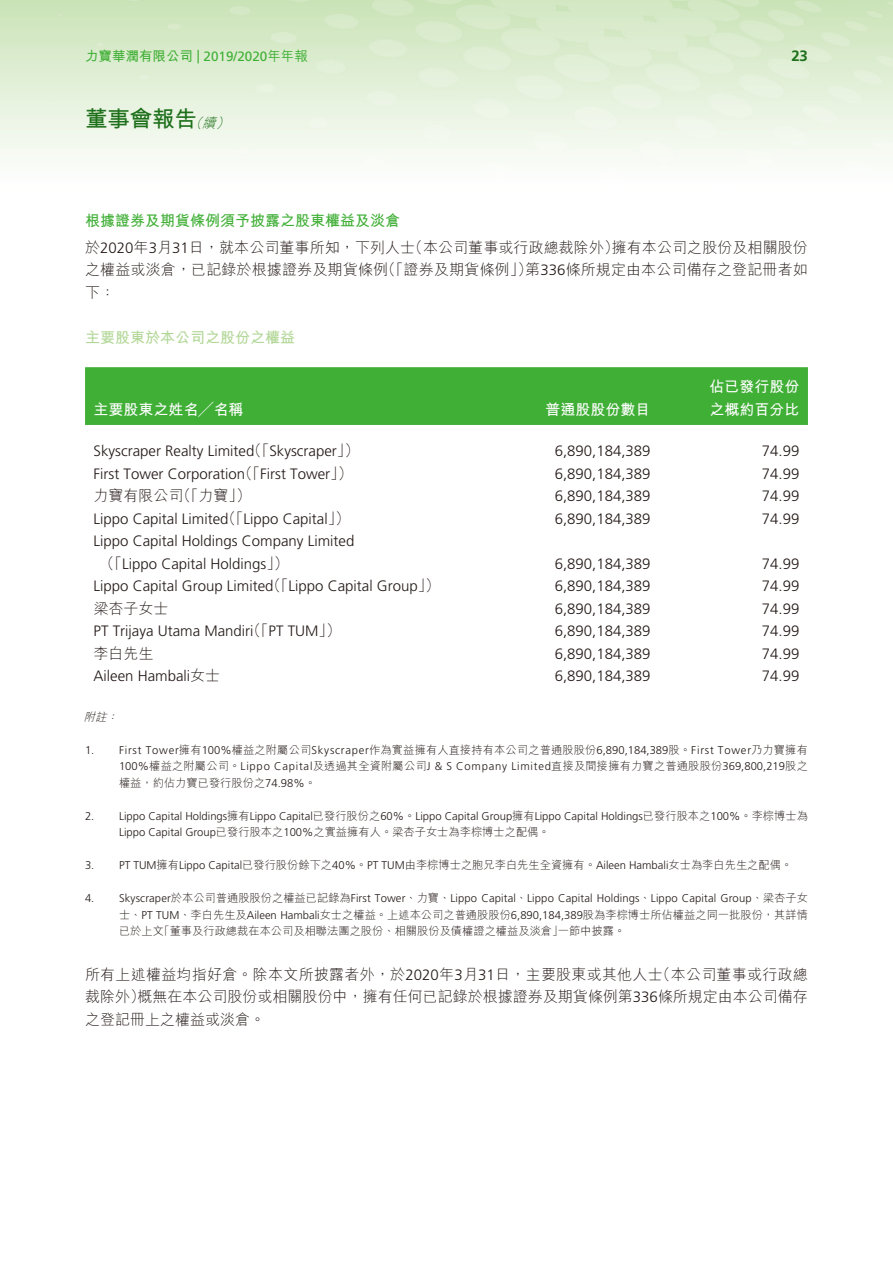
<style>
.page{position:relative;width:893px;height:1263px;background:#fff}
.page>*{position:absolute;margin:0;border:0;box-sizing:border-box;transform-origin:0 0}
.t1{font:22.5px "M Hei HK Bold E Ten B5 H";letter-spacing:-.005em;color:#1e701b}
.t2{font:300 15px/22.5px "Frutiger LT Std";color:#231916}
.t3{font:15px/22.5px "M Hei HK Light E Ten B5 H";color:#231916;text-align:justify}
.t4{font:15px/22.5px "M Hei HK Bold E Ten B5 H";color:#fff}
.t5{font:15px "M Hei HK Bold E Ten B5 H";color:#40af36}
.t6{font:15px "M Hei HK Bold E Ten B5 H";color:#b2d797}
.t7{font:700 15px "Frutiger LT Std";color:#1e701b}
.t8{font:13.5px "Frutiger LT Std";color:#40af36}
.t9{font:300 11.25px "Frutiger LT Std";letter-spacing:.005em;color:#231916}
.t10{font:11.25px/16.5px "M Hei HK Light E Ten B5 H";color:#231916}
.t11{font:300 11.25px/16.5px "Frutiger LT Std";letter-spacing:.07em;color:#231916;text-align:right}
.t12{font:italic 11.25px "M Hei HK Light E Ten B5 H";color:#231916}
.s1{font-family:"M Hei HK Bold E Ten B5 H"}
.s2{font-family:"M Hei HK Medium E Ten B5 H"}
.s3{font-family:"M Hei HK Light E Ten B5 H";font-style:italic;font-size:13.5px}
.s4{font-family:"Frutiger LT Std";font-weight:300}
.s5{font-family:"M Hei HK Light E Ten B5 H";font-weight:400}
</style>
<div class="page">
<div style="left:85px;top:367px;width:723px;height:58px;background:#40af36"></div>
<p class="t8" style="left:85px;top:50px;width:224px"><span class="s1">力寶華潤有限公司</span> | 2019/2020<span class="s2">年年報</span></p>
<p class="t7" style="left:791px;top:49px;width:18px">23</p>
<h1 class="t1" style="left:85px;top:110px;width:149px">董事會報告<span class="s3">（續）</span></h1>
<p class="t5" style="left:85px;top:215px;width:316px">根據證券及期貨條例須予披露之股東權益及淡倉</p>
<p class="t3" style="left:85px;top:238px;width:724px">於<span class="s4">2020</span>年<span class="s4">3</span>月<span class="s4">31</span>日，就本公司董事所知，下列人士（本公司董事或行政總裁除外）擁有本公司之股份及相關股份之權益或淡倉，已記錄於根據證券及期貨條例（「證券及期貨條例」）第<span class="s4">336</span>條所規定由本公司備存之登記冊者如下：</p>
<p class="t6" style="left:85px;top:331px;width:211px">主要股東於本公司之股份之權益</p>
<p class="t4" style="left:94px;top:400px;width:151px">主要股東之姓名╱名稱</p>
<p class="t4" style="left:546px;top:400px;width:106px">普通股股份數目</p>
<p class="t4" style="left:709px;top:377px;width:91px">佔已發行股份之概約百分比</p>
<p class="t2" style="left:94px;top:440px;width:267px">Skyscraper Realty Limited<span class="s5">（「</span>Skyscraper<span class="s5">」）</span></p>
<p class="t2" style="left:555px;top:440px;width:97px">6,890,184,389</p>
<p class="t2" style="left:762px;top:440px;width:39px">74.99</p>
<p class="t2" style="left:94px;top:463px;width:261px">First Tower Corporation<span class="s5">（「</span>First Tower<span class="s5">」）</span></p>
<p class="t2" style="left:555px;top:463px;width:97px">6,890,184,389</p>
<p class="t2" style="left:762px;top:463px;width:39px">74.99</p>
<p class="t3" style="left:94px;top:486px;width:159px">力寶有限公司（「力寶」）</p>
<p class="t2" style="left:555px;top:485px;width:97px">6,890,184,389</p>
<p class="t2" style="left:762px;top:485px;width:39px">74.99</p>
<p class="t2" style="left:94px;top:508px;width:258px">Lippo Capital Limited<span class="s5">（「</span>Lippo Capital<span class="s5">」）</span></p>
<p class="t2" style="left:555px;top:508px;width:97px">6,890,184,389</p>
<p class="t2" style="left:762px;top:508px;width:39px">74.99</p>
<p class="t2" style="left:100px;top:530px;width:256px;text-indent:-6px">Lippo Capital Holdings Company Limited<span class="s5">（「</span>Lippo Capital Holdings<span class="s5">」）</span></p>
<p class="t2" style="left:555px;top:553px;width:97px">6,890,184,389</p>
<p class="t2" style="left:762px;top:553px;width:39px">74.99</p>
<p class="t2" style="left:94px;top:575px;width:348px">Lippo Capital Group Limited<span class="s5">（「</span>Lippo Capital Group<span class="s5">」）</span></p>
<p class="t2" style="left:555px;top:575px;width:97px">6,890,184,389</p>
<p class="t2" style="left:762px;top:575px;width:39px">74.99</p>
<p class="t3" style="left:94px;top:599px;width:76px">梁杏子女士</p>
<p class="t2" style="left:555px;top:598px;width:97px">6,890,184,389</p>
<p class="t2" style="left:762px;top:598px;width:39px">74.99</p>
<p class="t2" style="left:94px;top:620px;width:249px">PT Trijaya Utama Mandiri<span class="s5">（「</span>PT TUM<span class="s5">」）</span></p>
<p class="t2" style="left:555px;top:620px;width:97px">6,890,184,389</p>
<p class="t2" style="left:762px;top:620px;width:39px">74.99</p>
<p class="t3" style="left:94px;top:644px;width:61px">李白先生</p>
<p class="t2" style="left:555px;top:643px;width:97px">6,890,184,389</p>
<p class="t2" style="left:762px;top:643px;width:39px">74.99</p>
<p class="t2" style="left:94px;top:665px;width:128px">Aileen Hambali<span class="s5">女士</span></p>
<p class="t2" style="left:555px;top:665px;width:97px">6,890,184,389</p>
<p class="t2" style="left:762px;top:665px;width:39px">74.99</p>
<p class="t12" style="left:84px;top:712px;width:38px">附註：</p>
<p class="t11" style="left:85px;top:742px;width:724px">1. First Tower<span class="s5">擁有</span>100%<span class="s5">權益之附屬公司</span>Skyscraper<span class="s5">作為實益擁有人直接持有本公司之普通股股份</span>6,890,184,389<span class="s5">股。</span>First Tower<span class="s5">乃力寶擁有<br></span>100%<span class="s5">權益之附屬公司。</span>Lippo Capital<span class="s5">及透過其全資附屬公司</span>J &amp; S Company Limited<span class="s5">直接及間接擁有力寶之普通股股份</span>369,800,219<span class="s5">股之</span></p>
<p class="t10" style="left:119px;top:776px;width:198px">權益，約佔力寶已發行股份之<span class="s4">74.98%</span>。</p>
<p class="t9" style="left:85px;top:810px;width:724px">2. Lippo Capital Holdings<span class="s5">擁有</span>Lippo Capital<span class="s5">已發行股份之</span>60%<span class="s5">。</span>Lippo Capital Group<span class="s5">擁有</span>Lippo Capital Holdings<span class="s5">已發行股本之</span>100%<span class="s5">。李棕博士為</span></p>
<p class="t10" style="left:119px;top:825px;width:432px"><span class="s4">Lippo Capital Group</span>已發行股本之<span class="s4">100%</span>之實益擁有人。梁杏子女士為李棕博士之配偶。</p>
<p class="t9" style="left:85px;top:860px;width:709px">3. PT TUM<span class="s5">擁有</span>Lippo Capital<span class="s5">已發行股份餘下之</span>40%<span class="s5">。</span>PT TUM<span class="s5">由李棕博士之胞兄李白先生全資擁有。</span>Aileen Hambali<span class="s5">女士為李白先生之配偶。</span></p>
<p class="t9" style="left:85px;top:893px;width:724px">4. Skyscraper<span class="s5">於本公司普通股股份之權益已記錄為</span>First Tower<span class="s5">、力寶、</span>Lippo Capital<span class="s5">、</span>Lippo Capital Holdings<span class="s5">、</span>Lippo Capital Group<span class="s5">、梁杏子女</span></p>
<p class="t10" style="left:119px;top:908px;width:690px">士、<span class="s4">PT TUM</span>、李白先生及<span class="s4">Aileen Hambali</span>女士之權益。上述本公司之普通股股份<span class="s4">6,890,184,389</span>股為李棕博士所佔權益之同一批股份，其詳情已於上文「董事及行政總裁在本公司及相聯法團之股份、相關股份及債權證之權益及淡倉」一節中披露。</p>
<p class="t3" style="left:85px;top:965px;width:724px">所有上述權益均指好倉。除本文所披露者外，於<span class="s4">2020</span>年<span class="s4">3</span>月<span class="s4">31</span>日，主要股東或其他人士（本公司董事或行政總裁除外）概無在本公司股份或相關股份中，擁有任何已記錄於根據證券及期貨條例第<span class="s4">336</span>條所規定由本公司備存之登記冊上之權益或淡倉。</p>
</div>
